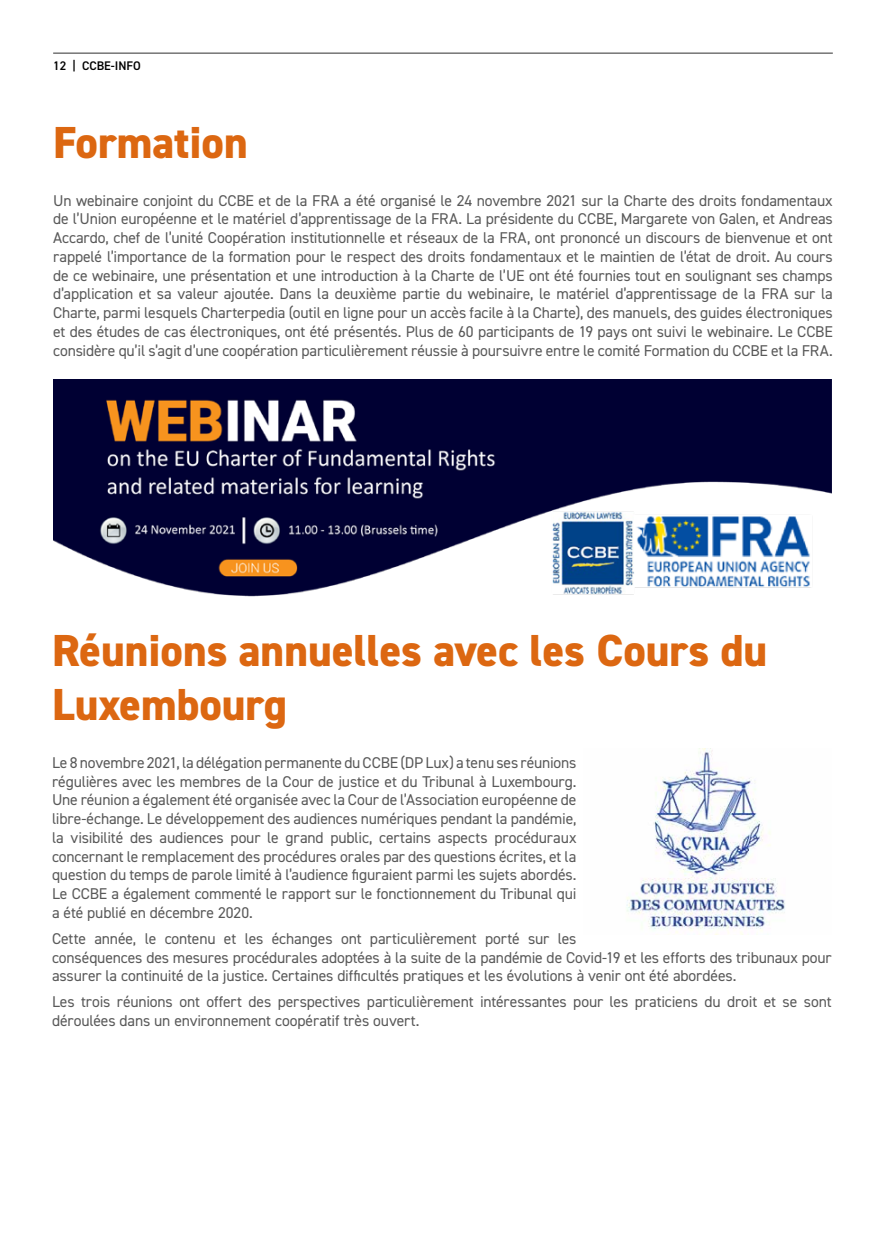
<style>
.page{position:relative;width:886px;height:1251px;background:#fff}
.page>*{position:absolute;margin:0;border:0;box-sizing:border-box;transform-origin:0 0}
.t1{font:800 45px/54px "DIN2014";color:#dc6711}
.t2{font:15.62px/18.8px "DIN2014";letter-spacing:-.01em;color:#595959;text-align:justify}
.t3{font:600 12.5px "DIN2014";color:#000}
</style>
<div class="page">
<img style="left:626px;top:749px;width:159px;height:186px">
<img style="left:53px;top:380px;width:779px;height:217px">
<hr style="left:53px;top:53px;width:780px;height:1px;background:#595959">
<p class="t3" style="left:53px;top:58px;width:89px">12 | CCBE-INFO</p>
<h1 class="t1" style="left:53px;top:116px;width:196px">Formation</h1>
<p class="t2" style="left:53px;top:191px;width:781px">Un webinaire conjoint du CCBE et de la FRA a été organisé le 24 novembre 2021 sur la Charte des droits fondamentaux de l’Union européenne et le matériel d’apprentissage de la FRA. La présidente du CCBE, Margarete von Galen, et Andreas Accardo, chef de l’unité Coopération institutionnelle et réseaux de la FRA, ont prononcé un discours de bienvenue et ont rappelé l’importance de la formation pour le respect des droits fondamentaux et le maintien de l’état de droit. Au cours de ce webinaire, une présentation et une introduction à la Charte de l’UE ont été fournies tout en soulignant ses champs d’application et sa valeur ajoutée. Dans la deuxième partie du webinaire, le matériel d’apprentissage de la FRA sur la Charte, parmi lesquels Charterpedia (outil en ligne pour un accès facile à la Charte), des manuels, des guides électroniques et des études de cas électroniques, ont été présentés. Plus de 60 participants de 19 pays ont suivi le webinaire. Le CCBE considère qu’il s’agit d’une coopération particulièrement réussie à poursuivre entre le comité Formation du CCBE et la FRA.</p>
<h1 class="t1" style="left:52px;top:624px;width:717px">Réunions annuelles avec les Cours du<br>Luxembourg</h1>
<p class="t2" style="left:52px;top:753px;width:526px">Le 8 novembre 2021, la délégation permanente du CCBE (DP Lux) a tenu ses réunions régulières avec les membres de la Cour de justice et du Tribunal à Luxembourg.<br>Une réunion a également été organisée avec la Cour de l’Association européenne de libre-échange. Le développement des audiences numériques pendant la pandémie, la visibilité des audiences pour le grand public, certains aspects procéduraux concernant le remplacement des procédures orales par des questions écrites, et la question du temps de parole limité à l’audience figuraient parmi les sujets abordés.<br>Le CCBE a également commenté le rapport sur le fonctionnement du Tribunal qui a été publié en décembre 2020.</p>
<p class="t2" style="left:52px;top:929px;width:781px;text-align:left">Cette année, le contenu et les échanges ont particulièrement porté sur les<br>conséquences des mesures procédurales adoptées à la suite de la pandémie de Covid-19 et les efforts des tribunaux pour assurer la continuité de la justice. Certaines difficultés pratiques et les évolutions à venir ont été abordées.</p>
<p class="t2" style="left:52px;top:992px;width:781px">Les trois réunions ont offert des perspectives particulièrement intéressantes pour les praticiens du droit et se sont déroulées dans un environnement coopératif très ouvert.</p>
</div>
